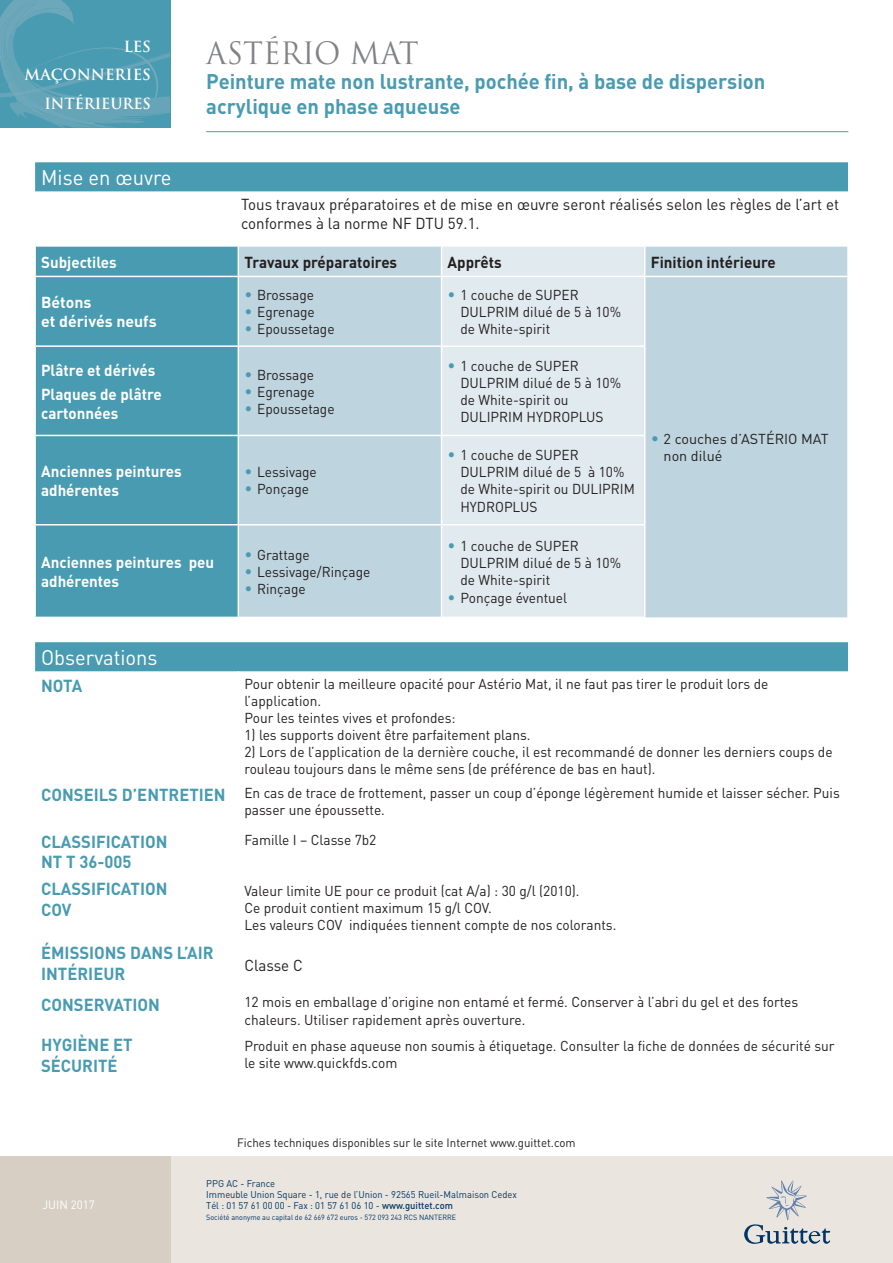
<style>
.page{position:relative;width:893px;height:1263px;background:#fff}
.page>*{position:absolute;margin:0;border:0;box-sizing:border-box;transform-origin:0 0}
.t1{font:30px "Trajan";color:#808285;scale:.96 1}
.t2{font:700 21px/25.2px "DIN";color:#499bb1;scale:.96 1}
.t3{font:21px "DIN";color:#fff;scale:.96 1}
.t4{font:700 17.25px/20.7px "DIN";color:#499bb1;scale:.96 1}
.t5{font:15.75px/18.9px "DIN";color:#231f20;scale:.96 1}
.t6{font:700 15.75px/18.9px "DIN";color:#fff;scale:.96 1}
.t7{font:700 15.75px "DIN";color:#231f20;scale:.96 1}
.t8{font:700 15.75px/18.9px "DIN";color:#fff}
.t9{font:700 15px/28.5px "Trajan";color:#fff;text-align:right}
.t10{font:14.25px/17.1px "DIN";color:#231f20;scale:.96 1}
.t11{font:14.25px/17.1px "DIN";color:#231f20}
.t12{font:12px "DIN";color:#231f20;scale:.96 1}
.t13{font:12px "DIN";color:#fff;scale:.96 1}
.t14{font:9.75px/11.2px "DIN";color:#003667;scale:.96 1}
.t15{font:7.5px "DIN";color:#003667;scale:.96 1}
.s1{font-size:15.75px;color:#499bb1}
.s2{font-weight:700;font-size:17.25px;color:#499bb1}
.s3{font-weight:500}
</style>
<div class="page">
<svg style="left:0;top:0;width:170px;height:128px;background:#529eb3"></svg>
<hr style="left:206px;top:131px;width:642px;height:1px;background:#499bb1">
<svg style="left:35px;top:162px;width:813px;height:509px;fill:#499bb1"></svg>
<div style="left:239px;top:247px;width:608px;height:370px;background:#bed4de"></div>
<div style="left:442px;top:247px;width:202px;height:370px;background:#e1eaef"></div>
<hr style="left:34px;top:247px;width:2px;height:29px;background:#fff">
<svg style="left:238px;top:247px;width:1px;height:29px"></svg>
<svg style="left:441px;top:247px;width:1px;height:29px"></svg>
<svg style="left:644px;top:247px;width:1px;height:29px"></svg>
<hr style="left:847px;top:247px;width:2px;height:29px;background:#fff">
<hr style="left:34px;top:276px;width:204px;height:1px;background:#fff">
<hr style="left:34px;top:277px;width:2px;height:68px;background:#fff">
<hr style="left:238px;top:276px;width:204px;height:1px;background:#fff">
<hr style="left:238px;top:277px;width:1px;height:68px;background:#fff">
<hr style="left:442px;top:276px;width:203px;height:1px;background:#fff">
<hr style="left:441px;top:277px;width:1px;height:68px;background:#fff">
<hr style="left:645px;top:276px;width:204px;height:1px;background:#fff">
<hr style="left:644px;top:277px;width:1px;height:68px;background:#fff">
<hr style="left:847px;top:277px;width:2px;height:69px;background:#fff">
<hr style="left:34px;top:345px;width:204px;height:2px;background:#fff">
<hr style="left:34px;top:347px;width:2px;height:88px;background:#fff">
<hr style="left:238px;top:345px;width:204px;height:2px;background:#fff">
<hr style="left:238px;top:347px;width:1px;height:88px;background:#fff">
<hr style="left:442px;top:345px;width:203px;height:2px;background:#fff">
<hr style="left:441px;top:347px;width:1px;height:88px;background:#fff">
<hr style="left:644px;top:347px;width:1px;height:88px;background:#fff">
<hr style="left:847px;top:346px;width:2px;height:89px;background:#fff">
<hr style="left:847px;top:435px;width:2px;height:90px;background:#fff">
<hr style="left:847px;top:525px;width:2px;height:92px;background:#fff">
<hr style="left:34px;top:435px;width:204px;height:1px;background:#fff">
<hr style="left:34px;top:436px;width:2px;height:88px;background:#fff">
<hr style="left:238px;top:435px;width:204px;height:1px;background:#fff">
<hr style="left:238px;top:436px;width:1px;height:88px;background:#fff">
<hr style="left:442px;top:435px;width:203px;height:1px;background:#fff">
<hr style="left:441px;top:436px;width:1px;height:88px;background:#fff">
<hr style="left:644px;top:436px;width:1px;height:88px;background:#fff">
<hr style="left:34px;top:524px;width:204px;height:1px;background:#fff">
<hr style="left:34px;top:525px;width:2px;height:92px;background:#fff">
<hr style="left:238px;top:524px;width:204px;height:1px;background:#fff">
<hr style="left:238px;top:525px;width:1px;height:92px;background:#fff">
<hr style="left:442px;top:524px;width:203px;height:1px;background:#fff">
<hr style="left:441px;top:525px;width:1px;height:92px;background:#fff">
<hr style="left:644px;top:525px;width:1px;height:92px;background:#fff">
<hr style="left:34px;top:617px;width:204px;height:1px;background:#fff">
<hr style="left:238px;top:617px;width:204px;height:1px;background:#fff">
<hr style="left:442px;top:617px;width:203px;height:1px;background:#fff">
<div style="left:0;top:1157px;width:893px;height:106px;background:#eae5de"></div>
<svg style="left:744px;top:1180px;width:86px;height:64px"></svg>
<div style="left:0;top:1157px;width:170px;height:106px;background:#d7cfc4"></div>
<p class="t9" style="left:25px;top:32px;width:128px">LES<br>MAÇONNERIES<br>INTÉRIEURES</p>
<h1 class="t1" style="left:206px;top:35px;width:223px">ASTÉRIO mat</h1>
<h2 class="t2" style="left:206px;top:68px;width:584px">Peinture mate non lustrante, pochée fin, à base de dispersion acrylique en phase aqueuse</h2>
<h2 class="t3" style="left:41px;top:165px;width:137px">Mise en œuvre</h2>
<p class="t5" style="left:241px;top:195px;width:624px">Tous travaux préparatoires et de mise en œuvre seront réalisés selon les règles de l’art et conformes à la norme NF DTU 59.1.</p>
<p class="t6" style="left:41px;top:252px;width:80px">Subjectiles</p>
<p class="t7" style="left:244px;top:252px;width:161px">Travaux préparatoires</p>
<p class="t7" style="left:448px;top:252px;width:58px">Apprêts</p>
<p class="t7" style="left:651px;top:252px;width:132px">Finition intérieure</p>
<p class="t8" style="left:41px;top:293px;width:117px">Bétons<br>et dérivés neufs</p>
<p class="t10" style="left:244px;top:286px;width:74px"><span class="s1">•</span> Brossage</p>
<p class="t10" style="left:460px;top:286px;width:169px;text-indent:-13px"><span class="s1">•</span> 1 couche de SUPER<br>DULPRIM dilué de 5 à 10% de White-spirit</p>
<p class="t10" style="left:244px;top:303px;width:75px"><span class="s1">•</span> Egrenage</p>
<p class="t10" style="left:244px;top:320px;width:96px"><span class="s1">•</span> Epoussetage</p>
<p class="t6" style="left:41px;top:358px;width:127px;line-height:23.4px">Plâtre et dérivés<br>Plaques de plâtre</p>
<p class="t6" style="left:41px;top:403px;width:82px">cartonnées</p>
<p class="t10" style="left:244px;top:365px;width:74px"><span class="s1">•</span> Brossage</p>
<p class="t10" style="left:244px;top:383px;width:75px"><span class="s1">•</span> Egrenage</p>
<p class="t10" style="left:244px;top:400px;width:96px"><span class="s1">•</span> Epoussetage</p>
<p class="t6" style="left:41px;top:461px;width:148px">Anciennes peintures adhérentes</p>
<p class="t10" style="left:244px;top:463px;width:77px"><span class="s1">•</span> Lessivage</p>
<p class="t10" style="left:244px;top:480px;width:69px"><span class="s1">•</span> Ponçage</p>
<p class="t6" style="left:41px;top:552px;width:182px">Anciennes peintures peu adhérentes</p>
<p class="t10" style="left:244px;top:546px;width:70px"><span class="s1">•</span> Grattage</p>
<p class="t10" style="left:244px;top:563px;width:133px"><span class="s1">•</span> Lessivage/Rinçage</p>
<p class="t10" style="left:244px;top:580px;width:65px"><span class="s1">•</span> Rinçage</p>
<p class="t10" style="left:460px;top:357px;width:169px;text-indent:-13px"><span class="s1">•</span> 1 couche de SUPER<br>DULPRIM dilué de 5 à 10% de White-spirit ou<br>DULIPRIM HYDROPLUS</p>
<p class="t10" style="left:460px;top:446px;width:183px;text-indent:-13px"><span class="s1">•</span> 1 couche de SUPER<br>DULPRIM dilué de 5 à 10% de White-spirit ou DULIPRIM<br>HYDROPLUS</p>
<p class="t10" style="left:460px;top:537px;width:169px;text-indent:-13px"><span class="s1">•</span> 1 couche de SUPER<br>DULPRIM dilué de 5 à 10% de White-spirit</p>
<p class="t10" style="left:448px;top:588px;width:126px"><span class="s1">•</span> Ponçage éventuel</p>
<p class="t11" style="left:664px;top:430px;width:167px;text-indent:-13px"><span class="s1">•</span> 2 couches d’ASTÉRIO MAT non dilué</p>
<h2 class="t3" style="left:41px;top:645px;width:123px">Observations</h2>
<p class="t4" style="left:41px;top:674px;width:44px">NOTA</p>
<p class="t10" style="left:244px;top:675px;width:547px">Pour obtenir la meilleure opacité pour Astério Mat, il ne faut pas tirer le produit lors de l’application.<br>Pour les teintes vives et profondes:</p>
<p class="t10" style="left:244px;top:726px;width:300px">1) les supports doivent être parfaitement plans.</p>
<p class="t10" style="left:244px;top:743px;width:614px">2) Lors de l’application de la dernière couche, il est recommandé de donner les derniers coups de rouleau toujours dans le même sens (de préférence de bas en haut).</p>
<p class="t10" style="left:244px;top:784px;width:622px;text-indent:-203px"><span class="s2">CONSEILS D’ENTRETIEN</span> En cas de trace de frottement, passer un coup d’éponge légèrement humide et laisser sécher. Puis passer une époussette.</p>
<p class="t4" style="left:41px;top:830px;width:133px">CLASSIFICATION<br>NT T 36-005</p>
<p class="t10" style="left:244px;top:831px;width:139px">Famille I – Classe 7b2</p>
<p class="t4" style="left:41px;top:877px;width:133px">CLASSIFICATION<br>COV</p>
<p class="t10" style="left:244px;top:881px;width:389px">Valeur limite UE pour ce produit (cat A/a) : 30 g/l (2010).<br>Ce produit contient maximum 15 g/l COV.<br>Les valeurs COV indiquées tiennent compte de nos colorants.</p>
<p class="t4" style="left:41px;top:942px;width:181px">ÉMISSIONS DANS L’AIR<br>INTÉRIEUR</p>
<p class="t5" style="left:244px;top:956px;width:62px">Classe C</p>
<p class="t4" style="left:41px;top:994px;width:125px">CONSERVATION</p>
<p class="t10" style="left:244px;top:993px;width:578px">12 mois en emballage d’origine non entamé et fermé. Conserver à l’abri du gel et des fortes chaleurs. Utiliser rapidement après ouverture.</p>
<p class="t4" style="left:41px;top:1033px;width:97px">HYGIÈNE ET<br>SÉCURITÉ</p>
<p class="t10" style="left:244px;top:1037px;width:616px">Produit en phase aqueuse non soumis à étiquetage. Consulter la fiche de données de sécurité sur le site www.quickfds.com</p>
<p class="t13" style="left:43px;top:1197px;width:56px">JUIN 2017</p>
<p class="t12" style="left:237px;top:1135px;width:354px">Fiches techniques disponibles sur le site Internet www.guittet.com</p>
<p class="t14" style="left:206px;top:1177px;width:325px">PPG AC - France<br>Immeuble Union Square - 1, rue de l’Union - 92565 Rueil-Malmaison Cedex<br>Tél : 01 57 61 00 00 - Fax : 01 57 61 06 10 - <span class="s3">www.guittet.com</span></p>
<p class="t15" style="left:206px;top:1213px;width:262px">Société anonyme au capital de 62 669 672 euros - 572 093 243 RCS NANTERRE</p>
</div>
